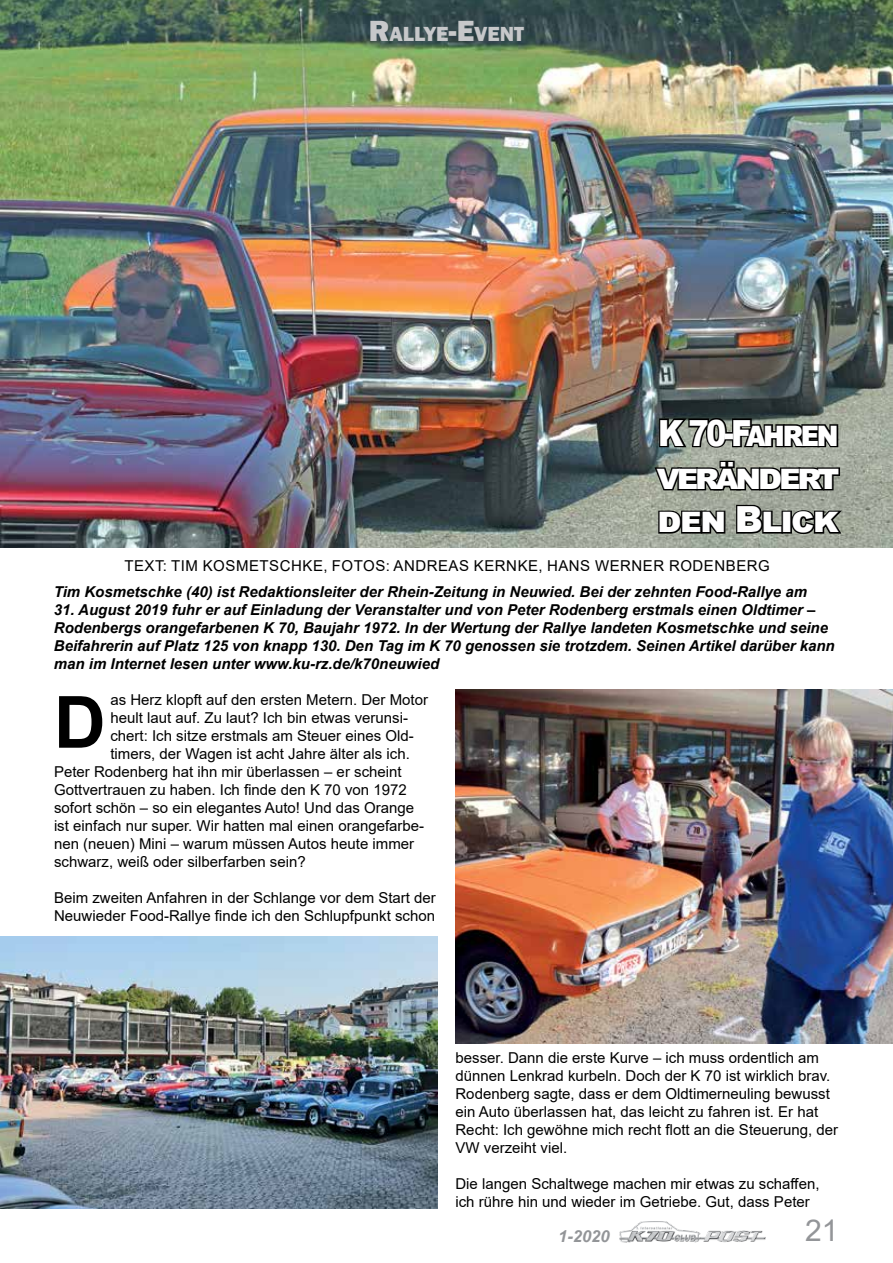
<style>
.page{position:relative;width:893px;height:1263px;background:#fff}
.page>*{position:absolute;margin:0;border:0;box-sizing:border-box;transform-origin:0 0}
.t1{font:700 72px "Arial";color:#000}
.t2{font:900 36px/43.2px "Arial";letter-spacing:-.05em;color:#fff;text-align:justify;scale:.85 1}
.t3{font:30px "Arial";color:#939598}
.t4{font:800 21px "Franklin Gothic";color:#c7c8ca}
.t5{font:italic 700 16.5px "Arial";color:#939598}
.t6{font:15px/18px "Arial";color:#000}
.t7{font:italic 700 15px/18px "Arial";color:#000}
.s1{font-size:30px}
</style>
<div class="page">
<img style="left:619px;top:1221px;width:146px;height:22px">
<img style="left:0;top:0;width:893px;height:548px">
<svg style="left:658px;top:416px;width:182px;height:34px"></svg>
<svg style="left:652px;top:459px;width:189px;height:34px"></svg>
<svg style="left:657px;top:508px;width:70px;height:27px"></svg>
<svg style="left:735px;top:503px;width:110px;height:33px"></svg>
<img style="left:0;top:937px;width:437px;height:272px">
<img style="left:455px;top:690px;width:438px;height:354px">
<h3 class="t4" style="left:369px;top:21px;width:157px"><span class="s1">R</span>ALLYE<span class="s1">-E</span>VENT</h3>
<h2 class="t2" style="left:657px;top:410px;width:216px">K 70-Fahren verändert den Blick</h2>
<p class="t6" style="left:124px;top:557px;width:101px">Text: Tim Kosmetschke</p>
<p class="t6" style="left:323px;top:557px;width:30px">, Fotos</p>
<p class="t6" style="left:386px;top:557px;width:30px">: Andreas</p>
<p class="t6" style="left:474px;top:557px;width:22px">Kernke</p>
<p class="t6" style="left:538px;top:557px;width:32px">, Hans</p>
<p class="t6" style="left:595px;top:557px;width:27px">Werner</p>
<p class="t6" style="left:669px;top:557px;width:24px">Rodenberg</p>
<p class="t7" style="left:54px;top:583px;width:755px">Tim Kosmetschke (40) ist Redaktionsleiter der Rhein-Zeitung in Neuwied. Bei der zehnten Food-Rallye am</p>
<p class="t7" style="left:54px;top:601px;width:782px">31. August 2019 fuhr er auf Einladung der Veranstalter und von Peter Rodenberg erstmals einen Oldtimer – Rodenbergs orangefarbenen K 70, Baujahr 1972. In der Wertung der Rallye landeten Kosmetschke und seine Beifahrerin auf Platz 125 von knapp 130. Den Tag im K 70 genossen sie trotzdem. Seinen Artikel darüber kann man im Internet lesen unter www.ku-rz.de/k70neuwied</p>
<p class="t6" style="left:110px;top:690px;width:319px">as Herz klopft auf den ersten Metern. Der Motor</p>
<p class="t6" style="left:110px;top:708px;width:299px">heult laut auf. Zu laut? Ich bin etwas verunsi-</p>
<p class="t6" style="left:110px;top:726px;width:305px">chert: Ich sitze erstmals am Steuer eines Old-</p>
<p class="t6" style="left:110px;top:744px;width:301px">timers, der Wagen ist acht Jahre älter als ich.</p>
<p class="t6" style="left:54px;top:762px;width:349px">Peter Rodenberg hat ihn mir überlassen – er scheint</p>
<p class="t6" style="left:54px;top:780px;width:354px">Gottvertrauen zu haben. Ich finde den K 70 von 1972</p>
<p class="t6" style="left:54px;top:798px;width:362px">sofort schön – so ein elegantes Auto! Und das Orange</p>
<p class="t6" style="left:54px;top:816px;width:372px">ist einfach nur super. Wir hatten mal einen orangefarbe-</p>
<p class="t6" style="left:54px;top:834px;width:362px">nen (neuen) Mini – warum müssen Autos heute immer</p>
<p class="t6" style="left:54px;top:852px;width:253px">schwarz, weiß oder silberfarben sein?</p>
<p class="t6" style="left:54px;top:888px;width:383px">Beim zweiten Anfahren in der Schlange vor dem Start der<br>Neuwieder Food-Rallye finde ich den Schlupfpunkt schon</p>
<h1 class="t1" style="left:54px;top:672px;width:53px">D</h1>
<p class="t6" style="left:455px;top:1049px;width:384px">besser. Dann die erste Kurve – ich muss ordentlich am dünnen Lenkrad kurbeln. Doch der K 70 ist wirklich brav.<br>Rodenberg sagte, dass er dem Oldtimerneuling bewusst ein Auto überlassen hat, das leicht zu fahren ist. Er hat Recht: Ich gewöhne mich recht flott an die Steuerung, der VW verzeiht viel.</p>
<p class="t6" style="left:455px;top:1175px;width:365px">Die langen Schaltwege machen mir etwas zu schaffen, ich rühre hin und wieder im Getriebe. Gut, dass Peter</p>
<p class="t5" style="left:558px;top:1225px;width:53px">1-2020</p>
<h3 class="t3" style="left:805px;top:1210px;width:35px">21</h3>
</div>
